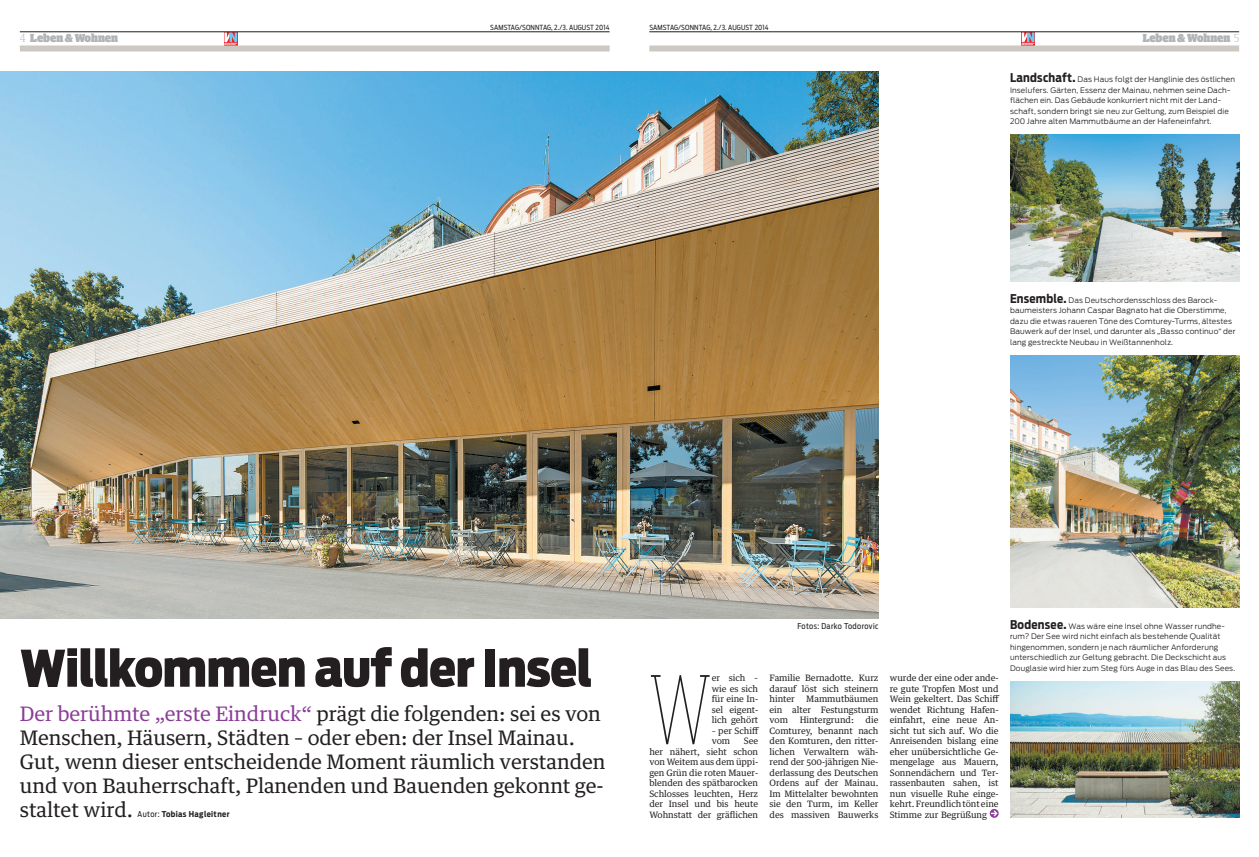
<style>
.page{position:relative;width:1259px;height:857px;background:#fff}
.page>*{position:absolute;margin:0;border:0;box-sizing:border-box;transform-origin:0 0}
.t1{font:100 99.7px "Guardian Compact";color:#231f20;scale:.69 1}
.t2{font:900 50px "Antenna Cond";letter-spacing:-.02em;color:#231f20}
.t3{font:20px/24px "Guardian Text Egyp 2";letter-spacing:-.005em;color:#231f20}
.t4{font:11.6px "Guardian Compact Ultra";letter-spacing:-.005em;color:#b2b3b7}
.t5{font:8.8px/10.5px "Guardian Text Egyp 2";letter-spacing:-.005em;color:#231f20;text-align:justify}
.t6{font:700 8px "Antenna Cond";letter-spacing:.05em;color:#231f20}
.t7{font:8px "Antenna Cond";letter-spacing:.045em;color:#231f20}
.t8{font:300 7.5px/10.5px "Antenna";letter-spacing:.015em;color:#231f20}
.t9{font:7px "Antenna Cond";letter-spacing:.015em;color:#231f20}
.t10{font:900 1.6px/1.4px "Antenna Cond";letter-spacing:.02em;color:#fff}
.s1{font-family:"Guardian Compact";font-weight:300}
.s2{font-family:"Guardian Compact";font-weight:300;font-size:11.5px}
.s3{font-family:"Antenna Cond";font-weight:700;font-size:12px}
.s4{color:#8a3e97}
.s5{font-weight:400}
</style>
<div class="page">
<img style="left:0;top:71px;width:878px;height:546px">
<img style="left:1010px;top:681px;width:229px;height:136px">
<img style="left:1010px;top:355px;width:229px;height:252px">
<svg style="left:989px;top:808px;width:9px;height:9px"></svg>
<svg style="left:991px;top:809px;width:6px;height:7px"></svg>
<img style="left:1010px;top:134px;width:229px;height:147px">
<div style="left:1021px;top:32px;width:14px;height:14px;background:#ee1d23"></div>
<svg style="left:1021px;top:33px;width:13px;height:9px"></svg>
<hr style="left:649px;top:32px;width:590px;height:1px;background:#231f20">
<div style="left:649px;top:45px;width:590px;height:6px;background:#cdc8c1"></div>
<div style="left:224px;top:32px;width:14px;height:14px;background:#ee1d23"></div>
<svg style="left:224px;top:33px;width:13px;height:9px"></svg>
<hr style="left:20px;top:32px;width:589px;height:1px;background:#231f20">
<div style="left:20px;top:45px;width:589px;height:6px;background:#cdc8c1"></div>
<h3 class="t4" style="left:20px;top:31px;width:100px"><span class="s1">4</span> Leben &amp; Wohnen</h3>
<p class="t10" style="left:224px;top:42px;width:14px">VORARLBERGER</p>
<p class="t10" style="left:224px;top:44px;width:13px">NACHRICHTEN</p>
<p class="t9" style="left:490px;top:23px;width:121px">SAMSTAG/SONNTAG, 2./3. AUGUST 2014</p>
<p class="t9" style="left:649px;top:23px;width:121px">SAMSTAG/SONNTAG, 2./3. AUGUST 2014</p>
<p class="t10" style="left:1021px;top:42px;width:14px">VORARLBERGER<br>NACHRICHTEN</p>
<h3 class="t4" style="left:1142px;top:31px;width:98px">Leben &amp; Wohnen <span class="s2">5</span></h3>
<p class="t8" style="left:1010px;top:74px;width:227px"><span class="s3">Landschaft.</span> Das Haus folgt der Hanglinie des östlichen Inselufers. Gärten, Essenz der Mainau, nehmen seine Dach&shy;flächen ein. Das Gebäude konkurriert nicht mit der Land&shy;schaft, sondern bringt sie neu zur Geltung, zum Beispiel die 200 Jahre alten Mammutbäume an der Hafeneinfahrt.</p>
<p class="t8" style="left:1010px;top:295px;width:227px"><span class="s3">Ensemble.</span> Das Deutschordensschloss des Barock&shy;baumeisters Johann Caspar Bagnato hat die Oberstimme, dazu die etwas raueren Töne des Comturey-Turms, ältestes Bauwerk auf der Insel, und darunter als „Basso continuo“ der lang gestreckte Neubau in Weißtannenholz.</p>
<h2 class="t2" style="left:20px;top:638px;width:574px">Willkommen auf der Insel</h2>
<p class="t3" style="left:20px;top:699px;width:587px"><span class="s4">Der berühmte „erste Eindruck“</span> prägt die folgenden: sei es von Menschen, Häusern, Städten – oder eben: der Insel Mainau.<br>Gut, wenn dieser entscheidende Moment räumlich verstanden und von Bauherrschaft, Planenden und Bauenden gekonnt ge&shy;staltet wird.</p>
<p class="t6" style="left:138px;top:809px;width:93px"><span class="s5">AUTOR:</span> Tobias Hagleitner</p>
<p class="t7" style="left:797px;top:620px;width:83px">FOTOS: DARKO TODOROVIC</p>
<p class="t5" style="left:711px;top:671px;width:48px">er sich – wie es sich für eine In&shy;sel eigent&shy;lich gehört</p>
<p class="t5" style="left:711px;top:724px;width:49px">– per Schiff vom</p>
<h1 class="t1" style="left:649px;top:659px;width:91px">W</h1>
<p class="t5" style="left:649px;top:734px;width:110px;text-indent:94px">See her nähert, sieht schon von Weitem aus dem üppi&shy;gen Grün die roten Mauer&shy;blenden des spätbarocken Schlosses leuchten, Herz der Insel und bis heute Wohnstatt der gräflichen</p>
<p class="t5" style="left:769px;top:671px;width:110px">Familie Bernadotte. Kurz darauf löst sich steinern hinter</p>
<p class="t5" style="left:769px;top:692px;width:110px;text-indent:37px">Mammutbäumen ein alter Festungsturm vom</p>
<p class="t5" style="left:769px;top:713px;width:110px;text-indent:96px">die Comturey, benannt nach den Komturen, den ritter&shy;lichen Verwaltern wäh&shy;rend der 500-jährigen Nie&shy;derlassung des Deutschen Ordens auf der Mainau.<br>Im Mittelalter bewohnten sie den Turm, im Keller des massiven Bauwerks</p>
<p class="t5" style="left:799px;top:713px;width:56px">Hintergrund:</p>
<p class="t5" style="left:890px;top:671px;width:111px">wurde der eine oder ande&shy;re gute Tropfen Most und Wein gekeltert. Das Schiff wendet Richtung Hafen&shy;einfahrt, eine neue An&shy;sicht tut sich auf. Wo die Anreisenden bislang eine eher unübersichtliche Ge&shy;mengelage aus Mauern, Sonnendächern und Ter&shy;rassenbauten sahen, ist nun visuelle Ruhe einge&shy;kehrt. Freundlich tönt eine Stimme zur Begrüßung</p>
<p class="t8" style="left:1010px;top:620px;width:227px"><span class="s3">Bodensee.</span> Was wäre eine Insel ohne Wasser rundhe&shy;rum? Der See wird nicht einfach als bestehende Qualität hingenommen, sondern je nach räumlicher Anforderung unterschiedlich zur Geltung gebracht. Die Deckschicht aus Douglasie wird hier zum Steg fürs Auge in das Blau des Sees.</p>
</div>
